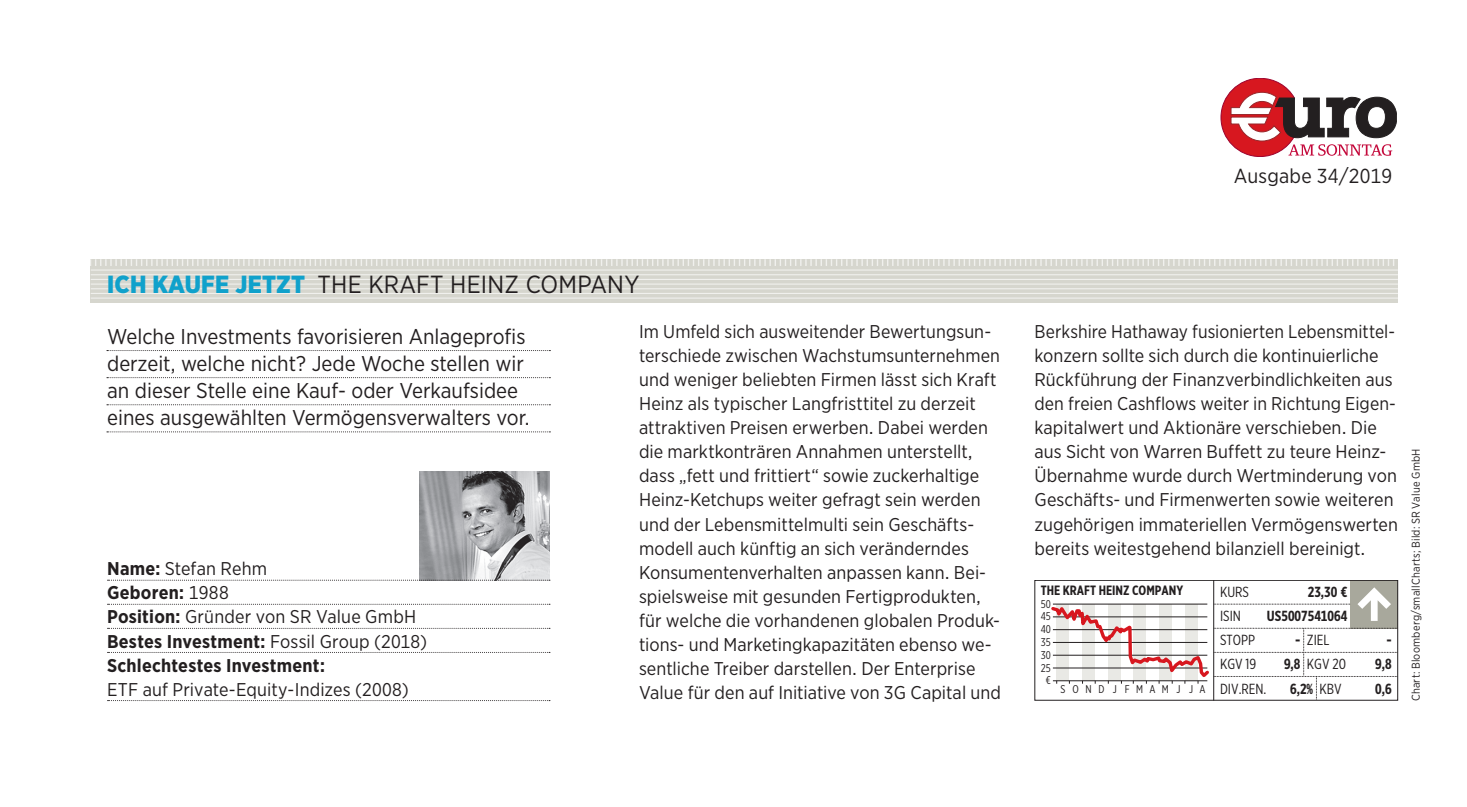
<style>
.page{position:relative;width:1467px;height:807px;background:#fff}
.page>*{position:absolute;margin:0;border:0;box-sizing:border-box;transform-origin:0 0}
.ES_Infografik_HL{font:24.75px "Gotham Narrow";letter-spacing:.01em;color:#231f20}
.ES_Infografik_Top{font:900 24.75px "Gotham Narrow";letter-spacing:.01em;color:#10a1cb}
.ES_Rubrik_Erklaer{font:21.38px/27px "Gotham Narrow";color:#231f20}
.t1{font:20.25px "Gotham Narrow";letter-spacing:.01em;color:#231f20}
.ES_Kasten_LT{font:18.45px/24.1px "Gotham Narrow";letter-spacing:.005em;color:#231f20}
.ES_Steckbrief{font:18.45px/24.1px "Gotham Narrow";letter-spacing:.01em;color:#231f20}
.ES_Steckbrief-2{font:700 18.45px "Gotham Narrow";letter-spacing:.015em;color:#231f20}
.t2{font:14.62px "Gotham X Narrow";color:#231f20}
.t3{font:700 14.62px "Gotham X Narrow";color:#231f20}
.t4{font:700 13.5px "Gotham X Narrow";color:#231f20}
.ES_Bildnachweis{font:11.25px "Gotham Narrow";letter-spacing:.02em;color:#231f20}
.t5{font:11.25px "Gotham X Narrow";letter-spacing:.565em;color:#231f20}
.t6{font:11.25px "Gotham X Narrow";letter-spacing:.585em;color:#231f20}
.s1{font-weight:700}
.s2{font-weight:400}
</style>
<div class="page">
<svg style="left:107px;top:431px;width:443px;height:1px"></svg>
<svg style="left:107px;top:404px;width:443px;height:1px"></svg>
<svg style="left:107px;top:377px;width:443px;height:1px"></svg>
<svg style="left:107px;top:350px;width:443px;height:1px"></svg>
<div style="left:91px;top:259px;width:1307px;height:43px;background:#d6d6ce"></div>
<hr style="left:91px;top:293px;width:1307px;height:1px;background:#fff">
<hr style="left:91px;top:274px;width:1307px;height:1px;background:#fff">
<hr style="left:91px;top:269px;width:1307px;height:2px;background:#fff">
<hr style="left:91px;top:279px;width:1307px;height:1px;background:#fff">
<hr style="left:91px;top:283px;width:1307px;height:2px;background:#fff">
<hr style="left:91px;top:297px;width:1307px;height:2px;background:#fff">
<hr style="left:91px;top:288px;width:1307px;height:1px;background:#fff">
<svg style="left:90px;top:259px;width:1304px;height:7px"></svg>
<img style="left:420px;top:472px;width:129px;height:108px">
<svg style="left:108px;top:580px;width:442px;height:1px"></svg>
<svg style="left:108px;top:604px;width:442px;height:1px"></svg>
<svg style="left:108px;top:628px;width:442px;height:1px"></svg>
<svg style="left:108px;top:652px;width:442px;height:1px"></svg>
<svg style="left:108px;top:700px;width:442px;height:1px"></svg>
<div style="left:1350px;top:580px;width:48px;height:48px;background:#a8a89c"></div>
<svg style="left:1051px;top:587px;width:345px;height:111px"></svg>
<div style="left:1034px;top:580px;width:364px;height:120px;border:1px solid #231f20"></div>
<hr style="left:1213px;top:580px;width:1px;height:120px;background:#231f20">
<svg style="left:1221px;top:78px;width:176px;height:79px"></svg>
<p class="t1" style="left:1234px;top:163px;width:160px">Ausgabe 34/2019</p>
<p class="ES_Infografik_Top" style="left:107px;top:268px;width:199px">ICH KAUFE JETZT</p>
<p class="ES_Infografik_HL" style="left:318px;top:269px;width:323px">THE KRAFT HEINZ COMPANY</p>
<p class="ES_Kasten_LT" style="left:639px;top:319px;width:364px">Im Umfeld sich ausweitender Bewertungsun&shy;terschiede zwischen Wachstumsunternehmen und weniger beliebten Firmen lässt sich Kraft Heinz als typischer Langfristtitel zu derzeit attraktiven Preisen erwerben. Dabei werden die marktkonträren Annahmen unterstellt, dass „fett und frittiert“ sowie zuckerhaltige Heinz-Ketchups weiter gefragt sein werden und der Lebensmittelmulti sein Geschäfts&shy;modell auch künftig an sich veränderndes Konsumentenverhalten anpassen kann. Bei&shy;spielsweise mit gesunden Fertigprodukten, für welche die vorhandenen globalen Produk&shy;tions- und Marketingkapazitäten ebenso we&shy;sentliche Treiber darstellen. Der Enterprise Value für den auf Initiative von 3G Capital und</p>
<p class="ES_Rubrik_Erklaer" style="left:107px;top:322px;width:424px">Welche Investments favorisieren Anlageprofis derzeit, welche nicht? Jede Woche stellen wir an dieser Stelle eine Kauf- oder Verkaufsidee eines ausgewählten Vermögensverwalters vor.</p>
<p class="ES_Kasten_LT" style="left:1034px;top:319px;width:365px">Berkshire Hathaway fusionierten Lebensmittel&shy;konzern sollte sich durch die kontinuierliche Rückführung der Finanzverbindlichkeiten aus den freien Cashflows weiter in Richtung Eigen&shy;kapitalwert und Aktionäre verschieben. Die aus Sicht von Warren Buffett zu teure Heinz-Übernahme wurde durch Wertminderung von Geschäfts- und Firmenwerten sowie weiteren zugehörigen immateriellen Vermögenswerten bereits weitestgehend bilanziell bereinigt.</p>
<p class="ES_Steckbrief" style="left:107px;top:556px;width:162px"><span class="s1">Name:</span> Stefan Rehm</p>
<p class="ES_Steckbrief-2" style="left:107px;top:581px;width:123px">Geboren: <span class="s2">1988</span></p>
<p class="ES_Steckbrief" style="left:107px;top:604px;width:311px"><span class="s1">Position:</span> Gründer von SR Value GmbH</p>
<p class="ES_Steckbrief-2" style="left:107px;top:629px;width:322px">Bestes Investment: <span class="s2">Fossil Group (2018)</span></p>
<p class="ES_Steckbrief" style="left:107px;top:653px;width:303px"><span class="s1">Schlechtestes Investment:<br></span>ETF auf Private-Equity-Indizes (2008)</p>
<p class="t4" style="left:1041px;top:582px;width:144px">THE KRAFT HEINZ COMPANY</p>
<p class="t2" style="left:1220px;top:583px;width:31px">KURS</p>
<p class="t3" style="left:1308px;top:583px;width:41px">23,30 €</p>
<p class="t2" style="left:1220px;top:607px;width:22px">ISIN</p>
<p class="t3" style="left:1267px;top:607px;width:82px">US5007541064</p>
<p class="t2" style="left:1220px;top:631px;width:36px">STOPP</p>
<p class="t2" style="left:1295px;top:631px;width:36px"><span class="s1">-</span> ZIEL</p>
<p class="t3" style="left:1386px;top:631px;width:7px">-</p>
<p class="t2" style="left:1220px;top:655px;width:38px">KGV 19</p>
<p class="t2" style="left:1284px;top:655px;width:63px"><span class="s1">9,8</span> KGV 20</p>
<p class="t3" style="left:1375px;top:655px;width:18px">9,8</p>
<p class="t2" style="left:1220px;top:680px;width:48px">DIV.REN.</p>
<p class="t3" style="left:1290px;top:679px;width:53px">6,2% <span class="s2">KBV</span></p>
<p class="t3" style="left:1375px;top:679px;width:18px">0,6</p>
<p class="t5" style="left:1041px;top:597px;width:12px">50</p>
<p class="t5" style="left:1041px;top:610px;width:12px">45</p>
<p class="t5" style="left:1041px;top:622px;width:12px">40</p>
<p class="t5" style="left:1041px;top:635px;width:12px">35</p>
<p class="t5" style="left:1041px;top:648px;width:12px">30</p>
<p class="t5" style="left:1041px;top:661px;width:12px">25</p>
<p class="t5" style="left:1046px;top:674px;width:7px">€</p>
<p class="t6" style="left:1060px;top:682px;width:147px">SOND J FMAMJ JA</p>
<p class="ES_Bildnachweis" style="left:1409px;top:701px;width:254px;rotate:-90deg">Chart: Bloomberg/smallCharts; Bild: SR Value GmbH</p>
</div>
